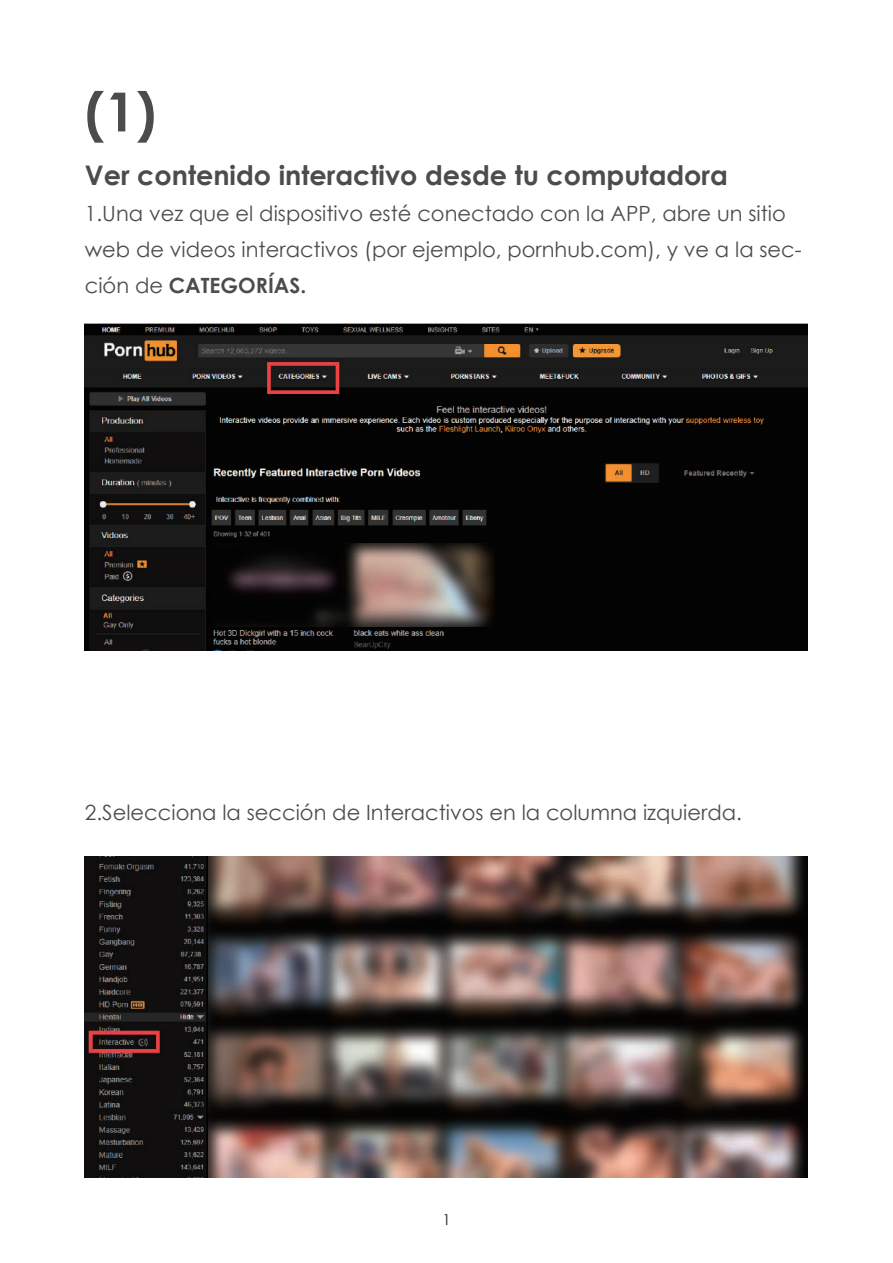
<style>
.page{position:relative;width:893px;height:1263px;background:#fff}
.page>*{position:absolute;margin:0;border:0;box-sizing:border-box;transform-origin:0 0}
.t1{font:700 54px "Century Gothic";color:#4b4c4d}
.t2{font:700 27px "Century Gothic";color:#4b4c4d}
.t3{font:21px/36px "Century Gothic";color:#4b4c4d}
.t4{font:15px "Century Gothic";color:#231f20}
.s1{font-weight:700}
</style>
<div class="page">
<img style="left:85px;top:324px;width:723px;height:326px">
<img style="left:85px;top:856px;width:123px;height:322px">
<div style="left:513px;top:529px;width:228px;height:121px;background:#030303"></div>
<img style="left:214px;top:544px;width:280px;height:82px">
<img style="left:208px;top:856px;width:600px;height:322px">
<h1 class="t1" style="left:85px;top:71px;width:73px">(1)</h1>
<p class="t2" style="left:85px;top:155px;width:645px">Ver contenido interactivo desde tu computadora</p>
<p class="t3" style="left:85px;top:196px;width:718px">1.Una vez que el dispositivo esté conectado con la APP, abre un sitio web de videos interactivos (por ejemplo, pornhub.com), y ve a la sec&shy;ción de <span class="s1">CATEGORÍAS.</span></p>
<p class="t3" style="left:85px;top:794px;width:659px">2.Selecciona la sección de Interactivos en la columna izquierda.</p>
<p class="t4" style="left:442px;top:1209px;width:10px">1</p>
</div>
